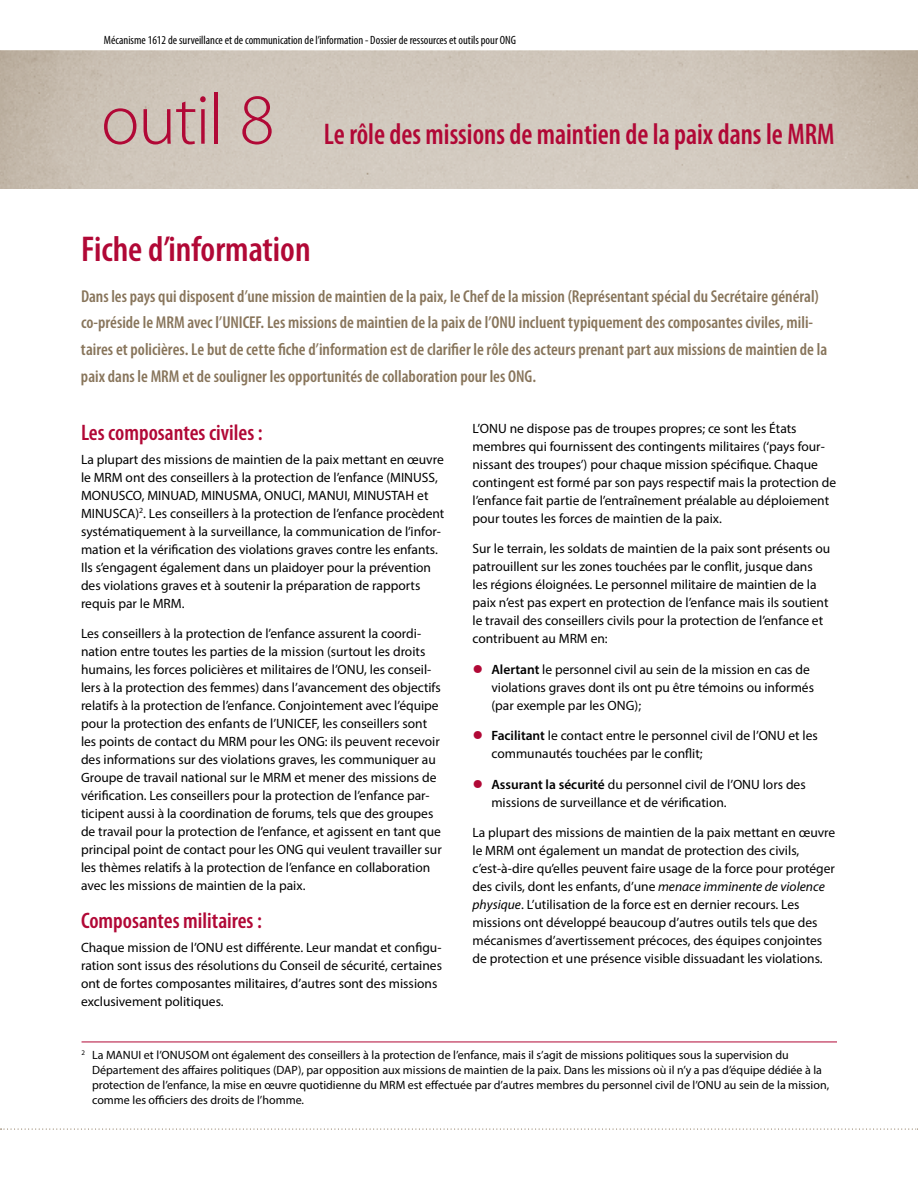
<style>
.page{position:relative;width:918px;height:1188px;background:#fff}
.page>*{position:absolute;margin:0;border:0;box-sizing:border-box;transform-origin:0 0}
.t1{font:300 72px "Myriad Pro";letter-spacing:-.02em;color:#b10836}
.t2{font:600 condensed 36px "Myriad Pro";color:#b10836}
.t3{font:600 condensed 30px "Myriad Pro";color:#b10836;scale:.93 1}
.t4{font:600 condensed 22.5px "Myriad Pro";color:#b10836}
.t5{font:600 condensed 17.25px/27px "Myriad Pro";color:#88755b}
.t6{font:13.5px/18px "Myriad Pro";color:#000}
.t7{font:12px/15px "Myriad Pro";color:#000}
.t8{font:condensed 12px "Myriad Pro";color:#000}
.s1{font-size:38.25px;color:#b10836}
.s2{font-weight:600}
.s3{font-style:italic}
</style>
<div class="page">
<svg style="left:1px;top:1129px;width:917px;height:1px"></svg>
<hr style="left:82px;top:1042px;width:755px;height:1px;background:#b10836">
<p class="t8" style="left:104px;top:33px;width:414px">Mécanisme 1612 de surveillance et de communication de l’information - Dossier de ressources et outils pour ONG</p>
<h1 class="t1" style="left:101px;top:80px;width:175px">outil 8</h1>
<h3 class="t3" style="left:324px;top:117px;width:548px">Le rôle des missions de maintien de la paix dans le MRM</h3>
<h2 class="t2" style="left:81px;top:229px;width:231px">Fiche d’information</h2>
<p class="t5" style="left:81px;top:283px;width:748px">Dans les pays qui disposent d’une mission de maintien de la paix, le Chef de la mission (Représentant spécial du Secrétaire général) co-préside le MRM avec l’UNICEF. Les missions de maintien de la paix de l’ONU incluent typiquement des composantes civiles, mili&shy;taires et policières. Le but de cette fiche d’information est de clarifier le rôle des acteurs prenant part aux missions de maintien de la paix dans le MRM et de souligner les opportunités de collaboration pour les ONG.</p>
<h3 class="t4" style="left:81px;top:421px;width:183px">Les composantes civiles :</h3>
<p class="t6" style="left:81px;top:450px;width:365px">La plupart des missions de maintien de la paix mettant en œuvre le MRM ont des conseillers à la protection de l’enfance (MINUSS, MONUSCO, MINUAD, MINUSMA, ONUCI, MANUI, MINUSTAH et MINUSCA)<sup>2</sup>. Les conseillers à la protection de l’enfance procèdent systématiquement à la surveillance, la communication de l’infor&shy;mation et la vérification des violations graves contre les enfants.<br>Ils s’engagent également dans un plaidoyer pour la prévention des violations graves et à soutenir la préparation de rapports requis par le MRM.</p>
<p class="t6" style="left:81px;top:624px;width:362px">Les conseillers à la protection de l’enfance assurent la coordi&shy;nation entre toutes les parties de la mission (surtout les droits humains, les forces policières et militaires de l’ONU, les conseil&shy;lers à la protection des femmes) dans l’avancement des objectifs relatifs à la protection de l’enfance. Conjointement avec l’équipe pour la protection des enfants de l’UNICEF, les conseillers sont les points de contact du MRM pour les ONG: ils peuvent recevoir des informations sur des violations graves, les communiquer au Groupe de travail national sur le MRM et mener des missions de vérification. Les conseillers pour la protection de l’enfance par&shy;ticipent aussi à la coordination de forums, tels que des groupes de travail pour la protection de l’enfance, et agissent en tant que principal point de contact pour les ONG qui veulent travailler sur les thèmes relatifs à la protection de l’enfance en collaboration avec les missions de maintien de la paix.</p>
<h3 class="t4" style="left:81px;top:908px;width:183px">Composantes militaires :</h3>
<p class="t6" style="left:81px;top:938px;width:363px">Chaque mission de l’ONU est différente. Leur mandat et configu&shy;ration sont issus des résolutions du Conseil de sécurité, certaines ont de fortes composantes militaires, d’autres sont des missions exclusivement politiques.</p>
<p class="t6" style="left:472px;top:419px;width:365px">L’ONU ne dispose pas de troupes propres; ce sont les États membres qui fournissent des contingents militaires (‘pays four&shy;nissant des troupes’) pour chaque mission spécifique. Chaque contingent est formé par son pays respectif mais la protection de l’enfance fait partie de l’entraînement préalable au déploiement pour toutes les forces de maintien de la paix.</p>
<p class="t6" style="left:472px;top:540px;width:359px">Sur le terrain, les soldats de maintien de la paix sont présents ou patrouillent sur les zones touchées par le conflit, jusque dans les régions éloignées. Le personnel militaire de maintien de la paix n’est pas expert en protection de l’enfance mais ils soutient le travail des conseillers civils pour la protection de l’enfance et contribuent au MRM en:</p>
<p class="t6" style="left:491px;top:660px;width:324px;text-indent:-19px"><span class="s1">•</span> <span class="s2">Alertant</span> le personnel civil au sein de la mission en cas de violations graves dont ils ont pu être témoins ou informés (par exemple par les ONG);</p>
<p class="t6" style="left:491px;top:726px;width:328px;text-indent:-19px"><span class="s1">•</span> <span class="s2">Facilitant</span> le contact entre le personnel civil de l’ONU et les communautés touchées par le conflit;</p>
<p class="t6" style="left:491px;top:775px;width:316px;text-indent:-19px"><span class="s1">•</span> <span class="s2">Assurant la sécurité</span> du personnel civil de l’ONU lors des missions de surveillance et de vérification.</p>
<p class="t6" style="left:472px;top:823px;width:364px">La plupart des missions de maintien de la paix mettant en œuvre le MRM ont également un mandat de protection des civils, c’est-à-dire qu’elles peuvent faire usage de la force pour protéger des civils, dont les enfants, d’une <span class="s3">menace imminente de violence physique</span>. L’utilisation de la force est en dernier recours. Les missions ont développé beaucoup d’autres outils tels que des mécanismes d’avertissement précoces, des équipes conjointes de protection et une présence visible dissuadant les violations.</p>
<p class="t7" style="left:92px;top:1047px;width:739px;text-indent:-10px"><sup>2</sup> La MANUI et l’ONUSOM ont également des conseillers à la protection de l’enfance, mais il s’agit de missions politiques sous la supervision du Département des affaires politiques (DAP), par opposition aux missions de maintien de la paix. Dans les missions où il n’y a pas d’équipe dédiée à la protection de l’enfance, la mise en œuvre quotidienne du MRM est effectuée par d’autres membres du personnel civil de l’ONU au sein de la mission, comme les officiers des droits de l’homme.</p>
</div>
